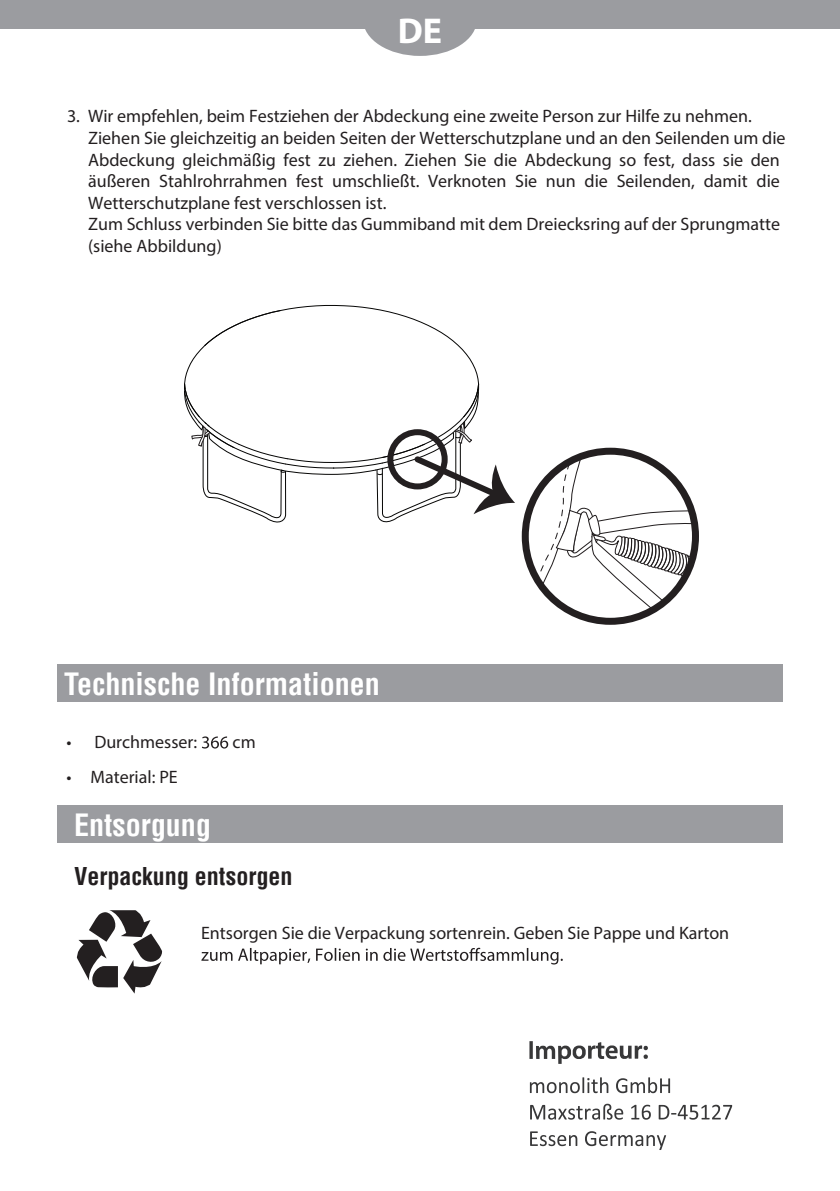
<style>
.page{position:relative;width:840px;height:1191px;background:#fff}
.page>*{position:absolute;margin:0;border:0;box-sizing:border-box;transform-origin:0 0}
.t1{font:700 36px "Myriad Pro";color:#fff}
.t2{font:700 condensed 30px "Helvetica";color:#fff}
.t3{font:700 condensed 24px "Helvetica";color:#231f20}
.t4{font:18px/21.6px "Myriad Pro";color:#231f20}
</style>
<div class="page">
<div style="left:0;top:0;width:839px;height:28px;background:#9b9ca0"></div>
<svg style="left:363px;top:28px;width:113px;height:28px"></svg>
<div style="left:57px;top:664px;width:725px;height:38px;background:#9b9ca0"></div>
<div style="left:57px;top:805px;width:725px;height:38px;background:#9b9ca0"></div>
<svg style="left:201px;top:947px;width:361px;height:17px"></svg>
<svg style="left:76px;top:910px;width:87px;height:83px"></svg>
<svg style="left:202px;top:736px;width:26px;height:12px"></svg>
<svg style="left:529px;top:451px;width:166px;height:171px"></svg>
<div style="left:521px;top:448px;width:177px;height:177px;border:7px solid #231f20;border-radius:50%"></div>
<svg style="left:529px;top:1041px;width:118px;height:22px"></svg>
<svg style="left:529px;top:1077px;width:140px;height:16px"></svg>
<svg style="left:530px;top:1103px;width:201px;height:16px"></svg>
<svg style="left:530px;top:1131px;width:135px;height:19px"></svg>
<svg style="left:184px;top:305px;width:331px;height:218px"></svg>
<h1 class="t1" style="left:397px;top:8px;width:46px">DE</h1>
<p class="t4" style="left:88px;top:105px;width:698px;text-indent:-21px">3. Wir empfehlen, beim Festziehen der Abdeckung eine zweite Person zur Hilfe zu nehmen.<br>Ziehen Sie gleichzeitig an beiden Seiten der Wetterschutzplane und an den Seilenden um die Abdeckung gleichmäßig fest zu ziehen. Ziehen Sie die Abdeckung so fest, dass sie den äußeren Stahlrohrrahmen fest umschließt. Verknoten Sie nun die Seilenden, damit die Wetterschutzplane fest verschlossen ist.<br>Zum Schluss verbinden Sie bitte das Gummiband mit dem Dreiecksring auf der Sprungmatte (siehe Abbildung)</p>
<h2 class="t2" style="left:64px;top:664px;width:317px">Technische Informationen</h2>
<p class="t4" style="left:66px;top:731px;width:132px">• Durchmesser:</p>
<p class="t4" style="left:232px;top:731px;width:25px">cm</p>
<p class="t4" style="left:66px;top:766px;width:113px">• Material: PE</p>
<h2 class="t2" style="left:74px;top:805px;width:138px">Entsorgung</h2>
<h3 class="t3" style="left:74px;top:860px;width:219px">Verpackung entsorgen</h3>
<p class="t4" style="left:201px;top:922px;width:529px">Entsorgen Sie die Verpackung sortenrein. Geben Sie Pappe und Karton</p>
</div>
